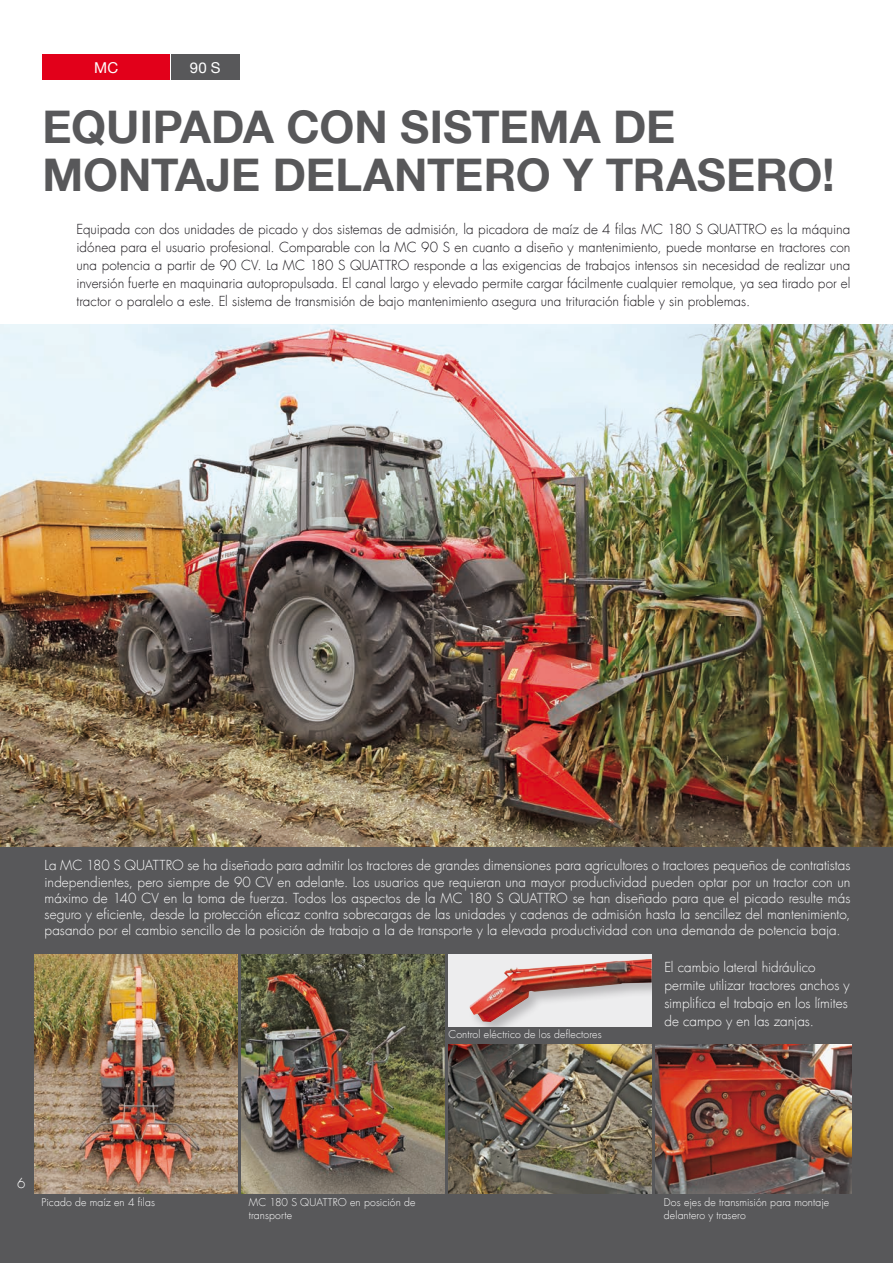
<style>
.page{position:relative;width:893px;height:1263px;background:#fff}
.page>*{position:absolute;margin:0;border:0;box-sizing:border-box;transform-origin:0 0}
.t1{font:700 45px/48px "Helvetica Neue LT Com";color:#58585a}
.t2{font:15px "Helvetica Neue LT Com";color:#fff}
.t3{font:300 13.5px/16.2px "Futura Com";color:#fff;text-align:justify}
.t4{font:300 13.5px/18px "Futura Com";color:#1a171c;text-align:justify}
.t5{font:300 10.5px/12.6px "Futura Com";letter-spacing:.01em;color:#fff}
</style>
<div class="page">
<div style="left:0;top:846px;width:893px;height:417px;background:#58585a"></div>
<div style="left:449px;top:954px;width:203px;height:72px;background:#ededee"></div>
<div style="left:468px;top:957px;width:184px;height:69px;background:#1a171c;opacity:.25"></div>
<img style="left:470px;top:958px;width:182px;height:64px">
<img style="left:241px;top:954px;width:203px;height:240px">
<img style="left:449px;top:1044px;width:203px;height:150px">
<img style="left:34px;top:954px;width:203px;height:240px">
<img style="left:656px;top:1044px;width:196px;height:150px">
<div style="left:43px;top:54px;width:127px;height:26px;background:#e2001a"></div>
<div style="left:171px;top:54px;width:68px;height:26px;background:#58585a"></div>
<img style="left:0;top:324px;width:893px;height:522px">
<p class="t2" style="left:94px;top:58px;width:25px">MC</p>
<p class="t2" style="left:190px;top:58px;width:32px">90 S</p>
<h1 class="t1" style="left:43px;top:102px;width:793px">EQUIPADA CON SISTEMA DE<br>MONTAJE DELANTERO Y TRASERO!</h1>
<p class="t4" style="left:77px;top:220px;width:775px">Equipada con dos unidades de picado y dos sistemas de admisión, la picadora de maíz de 4 filas MC 180 S QUATTRO es la máquina idónea para el usuario profesional. Comparable con la MC 90 S en cuanto a diseño y mantenimiento, puede montarse en tractores con una potencia a partir de 90 CV. La MC 180 S QUATTRO responde a las exigencias de trabajos intensos sin necesidad de realizar una inversión fuerte en maquinaria autopropulsada. El canal largo y elevado permite cargar fácilmente cualquier remolque, ya sea tirado por el tractor o paralelo a este. El sistema de transmisión de bajo mantenimiento asegura una trituración fiable y sin problemas.</p>
<p class="t3" style="left:45px;top:857px;width:807px">La MC 180 S QUATTRO se ha diseñado para admitir los tractores de grandes dimensiones para agricultores o tractores pequeños de contratistas independientes, pero siempre de 90 CV en adelante. Los usuarios que requieran una mayor productividad pueden optar por un tractor con un máximo de 140 CV en la toma de fuerza. Todos los aspectos de la MC 180 S QUATTRO se han diseñado para que el picado resulte más seguro y eficiente, desde la protección eficaz contra sobrecargas de las unidades y cadenas de admisión hasta la sencillez del mantenimiento, pasando por el cambio sencillo de la posición de trabajo a la de transporte y la elevada productividad con una demanda de potencia baja.</p>
<p class="t5" style="left:449px;top:1028px;width:155px">Control eléctrico de los deflectores</p>
<p class="t3" style="left:664px;top:958px;width:187px;line-height:18px;text-align:left">El cambio lateral hidráulico permite utilizar tractores anchos y simplifica el trabajo en los límites de campo y en las zanjas.</p>
<p class="t3" style="left:17px;top:1175px;width:10px">6</p>
<p class="t5" style="left:41px;top:1196px;width:115px">Picado de maíz en 4 filas</p>
<p class="t5" style="left:249px;top:1196px;width:168px">MC 180 S QUATTRO en posición de transporte</p>
<p class="t5" style="left:664px;top:1196px;width:167px">Dos ejes de transmisión para montaje delantero y trasero</p>
</div>
